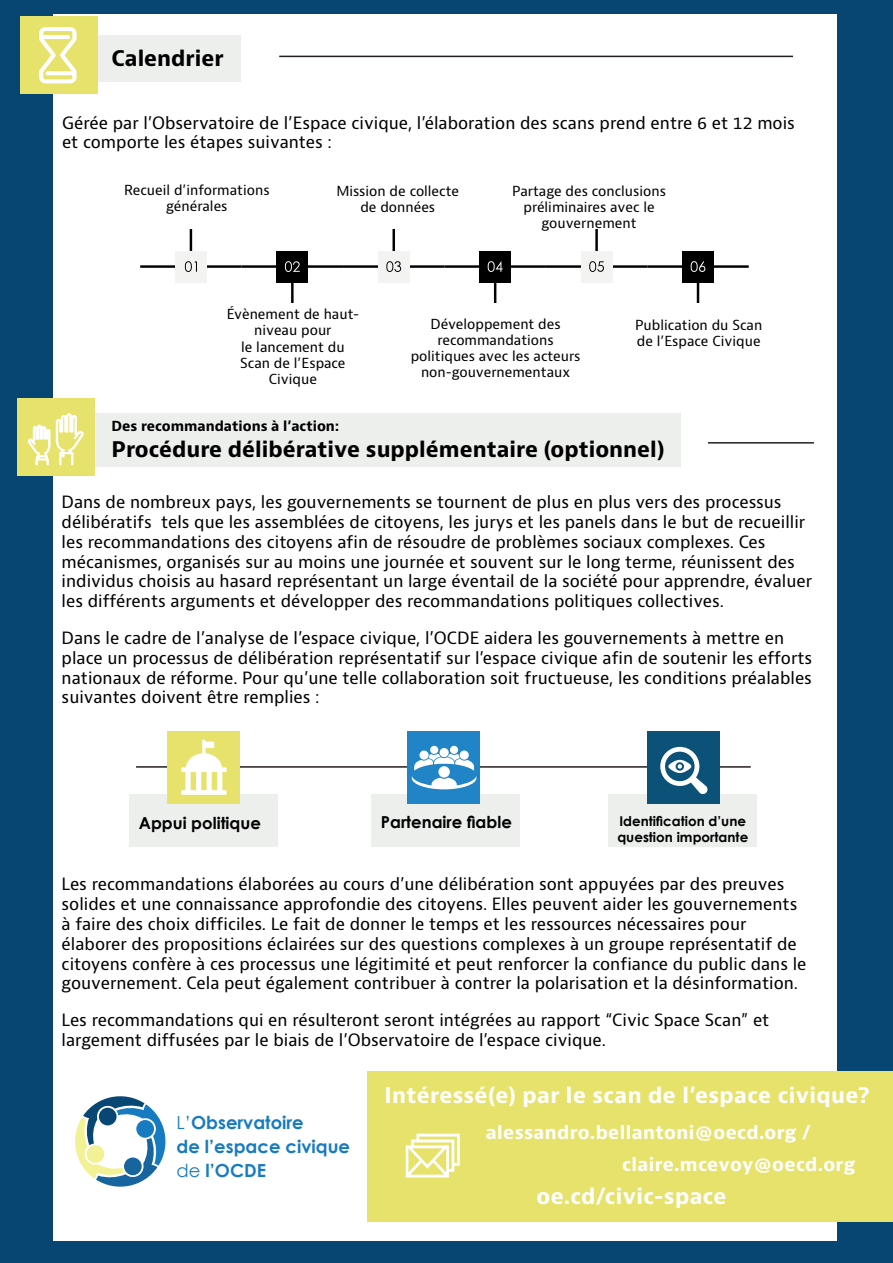
<style>
.page{position:relative;width:893px;height:1263px;background:#074673}
.page>*{position:absolute;margin:0;border:0;box-sizing:border-box;transform-origin:0 0}
.t1{font:700 21px "OECD Bernini";color:#000001}
.t2{font:700 21px "OECD Bernini";letter-spacing:.02em;color:#fff}
.t3{font:700 18px "OECD Bernini";letter-spacing:.02em;color:#fff}
.t4{font:700 18px/24px "Century Gothic";color:#177bc1}
.t5{font:16.5px/19.8px "OECD Bernini";color:#000001}
.t6{font:700 16.5px "Century Gothic";color:#000001}
.t7{font:13.5px/16.2px "OECD Bernini";color:#000001;text-align:center}
.t8{font:700 13.5px/16.2px "Century Gothic";color:#000001}
.t9{font:700 13.5px "OECD Bernini";color:#000001}
.s1{font-weight:400}
</style>
<div class="page">
<div style="left:54px;top:14px;width:783px;height:1226px;background:#fff"></div>
<div style="left:95px;top:413px;width:585px;height:54px;background:#edefed"></div>
<div style="left:17px;top:399px;width:78px;height:77px;background:#e7e26c"></div>
<div style="left:367px;top:1070px;width:526px;height:151px;background:#e7e26c"></div>
<hr style="left:136px;top:766px;width:615px;height:2px;background:#231f20">
<div style="left:129px;top:795px;width:148px;height:52px;background:#edefed"></div>
<div style="left:168px;top:731px;width:72px;height:73px;background:#e7e26c"></div>
<div style="left:371px;top:794px;width:148px;height:53px;background:#edefed"></div>
<div style="left:408px;top:731px;width:72px;height:73px;background:#2084c6"></div>
<div style="left:609px;top:795px;width:148px;height:52px;background:#edefed"></div>
<div style="left:647px;top:731px;width:72px;height:73px;background:#0c5278"></div>
<svg style="left:412px;top:746px;width:64px;height:43px"></svg>
<svg style="left:181px;top:739px;width:46px;height:56px"></svg>
<svg style="left:140px;top:229px;width:609px;height:74px"></svg>
<div style="left:98px;top:35px;width:143px;height:46px;background:#edefed"></div>
<div style="left:20px;top:16px;width:78px;height:78px;background:#e7e26c"></div>
<hr style="left:279px;top:56px;width:514px;height:1px;background:#231f20">
<svg style="left:39px;top:27px;width:38px;height:56px"></svg>
<svg style="left:660px;top:747px;width:48px;height:47px"></svg>
<svg style="left:406px;top:1134px;width:54px;height:43px"></svg>
<hr style="left:708px;top:442px;width:106px;height:2px;background:#231f20">
<svg style="left:27px;top:413px;width:57px;height:52px"></svg>
<svg style="left:75px;top:1096px;width:91px;height:91px"></svg>
<div style="left:99px;top:1108px;width:18px;height:17px;background:#084774;border-radius:50%"></div>
<div style="left:87px;top:1145px;width:17px;height:18px;background:#f3f195;border-radius:50%"></div>
<p class="t1" style="left:112px;top:44px;width:113px">Calendrier</p>
<p class="t5" style="left:62px;top:113px;width:734px">Gérée par l’Observatoire de l’Espace civique, l’élaboration des scans prend entre 6 et 12 mois et comporte les étapes suivantes :</p>
<p class="t7" style="left:124px;top:182px;width:147px">Recueil d’informations générales</p>
<p class="t7" style="left:336px;top:183px;width:124px">Mission de collecte de données</p>
<p class="t7" style="left:512px;top:183px;width:155px">Partage des conclusions préliminaires avec le gouvernement</p>
<p class="t7" style="left:227px;top:306px;width:134px">Évènement de haut&shy;niveau pour<br>le lancement du<br>Scan de l’Espace<br>Civique</p>
<p class="t7" style="left:411px;top:316px;width:171px">Développement des recommandations politiques avec les acteurs non-gouvernementaux</p>
<p class="t7" style="left:635px;top:317px;width:129px;text-align:left">Publication du Scan de l’Espace Civique</p>
<p class="t9" style="left:112px;top:417px;width:229px">Des recommandations à l’action:</p>
<p class="t1" style="left:112px;top:436px;width:554px">Procédure délibérative supplémentaire (optionnel)</p>
<p class="t5" style="left:62px;top:493px;width:752px">Dans de nombreux pays, les gouvernements se tournent de plus en plus vers des processus délibératifs tels que les assemblées de citoyens, les jurys et les panels dans le but de recueillir les recommandations des citoyens afin de résoudre de problèmes sociaux complexes. Ces mécanismes, organisés sur au moins une journée et souvent sur le long terme, réunissent des individus choisis au hasard représentant un large éventail de la société pour apprendre, évaluer les différents arguments et développer des recommandations politiques collectives.</p>
<p class="t5" style="left:62px;top:628px;width:752px">Dans le cadre de l’analyse de l’espace civique, l’OCDE aidera les gouvernements à mettre en place un processus de délibération représentatif sur l’espace civique afin de soutenir les efforts nationaux de réforme. Pour qu’une telle collaboration soit fructueuse, les conditions préalables suivantes doivent être remplies :</p>
<p class="t6" style="left:139px;top:811px;width:124px">Appui politique</p>
<p class="t6" style="left:381px;top:809px;width:133px">Partenaire fiable</p>
<p class="t8" style="left:617px;top:812px;width:132px">Identification d’une question importante</p>
<p class="t5" style="left:62px;top:875px;width:746px">Les recommandations élaborées au cours d’une délibération sont appuyées par des preuves solides et une connaissance approfondie des citoyens. Elles peuvent aider les gouvernements à faire des choix difficiles. Le fait de donner le temps et les ressources nécessaires pour élaborer des propositions éclairées sur des questions complexes à un groupe représentatif de citoyens confère à ces processus une légitimité et peut renforcer la confiance du public dans le gouvernement. Cela peut également contribuer à contrer la polarisation et la désinformation.</p>
<p class="t5" style="left:62px;top:1010px;width:709px">Les recommandations qui en résulteront seront intégrées au rapport “Civic Space Scan” et largement diffusées par le biais de l’Observatoire de l’espace civique.</p>
<p class="t4" style="left:176px;top:1110px;width:175px"><span class="s1">L’</span>Observatoire<br>de l’espace civique <span class="s1">de</span> l’OCDE</p>
<p class="t2" style="left:384px;top:1081px;width:487px">Intéressé(e) par le scan de l’espace civique?</p>
<p class="t3" style="left:486px;top:1121px;width:326px">alessandro.bellantoni@oecd.org /</p>
<p class="t3" style="left:622px;top:1152px;width:235px">claire.mcevoy@oecd.org</p>
<p class="t2" style="left:536px;top:1183px;width:192px">oe.cd/civic-space</p>
</div>
